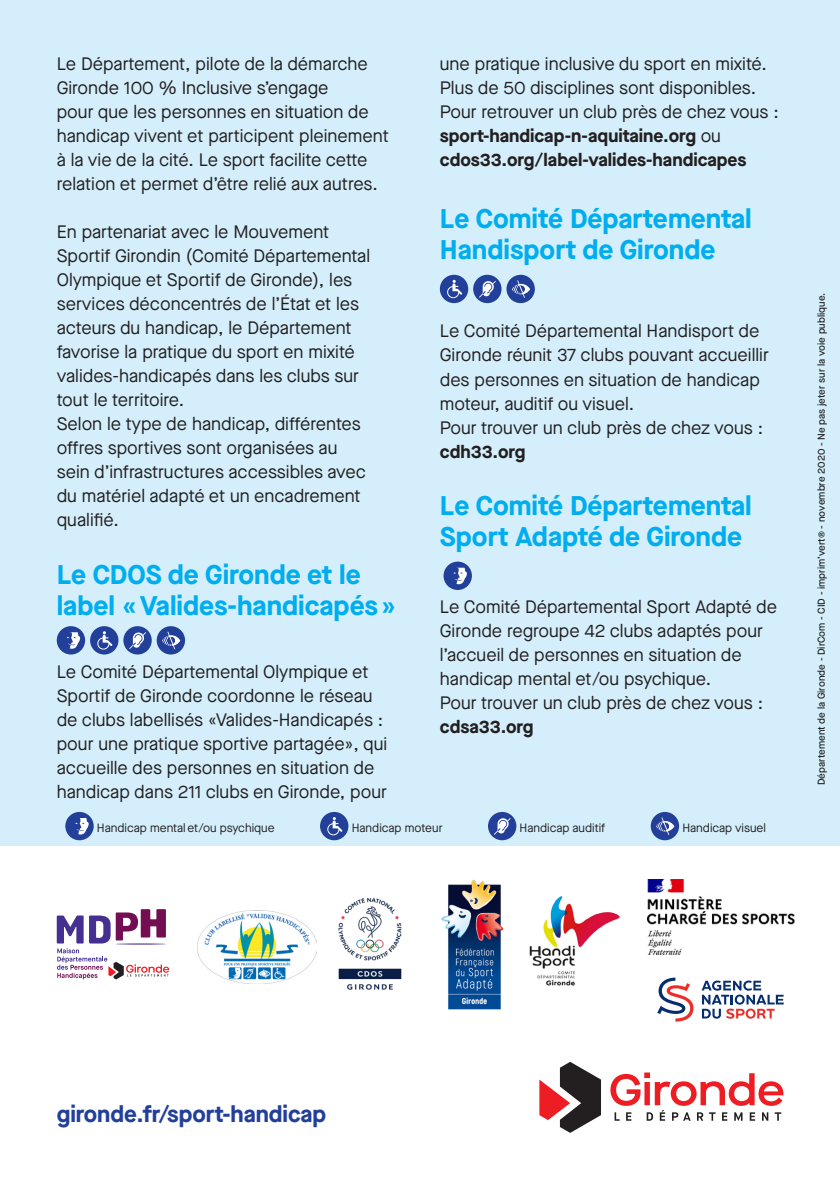
<style>
.page{position:relative;width:840px;height:1191px;background:#fff}
.page>*{position:absolute;margin:0;border:0;box-sizing:border-box;transform-origin:0 0}
.COURANT{font:700 27px/31px "Maison Neue";color:#00aeef}
.CHAPO___DISCIPLINES{font:700 27px/31px "Maison Neue";color:#00aeef}
.t1{font:700 23px "Maison Neue";color:#223f99}
.COURANT-2{font:18px/24px "Maison Neue";color:#231f20}
.COURANT-3{font:700 18px/24px "Maison Neue";color:#231f20}
.COURANT-4{font:12px "Maison Neue";color:#231f20}
.questions{font:500 10px "Maison Neue";color:#231f20}
.s1{font-weight:400}
.s2{font-weight:700}
</style>
<div class="page">
<div style="left:0;top:0;width:839px;height:845px;background:#d4effb"></div>
<svg style="left:610px;top:1072px;width:173px;height:48px"></svg>
<svg style="left:539px;top:1061px;width:61px;height:71px"></svg>
<img style="left:338px;top:897px;width:64px;height:93px">
<svg style="left:57px;top:909px;width:112px;height:70px"></svg>
<img style="left:197px;top:910px;width:119px;height:74px">
<img style="left:529px;top:896px;width:91px;height:90px">
<img style="left:441px;top:879px;width:63px;height:131px">
<img style="left:647px;top:879px;width:147px;height:75px">
<svg style="left:701px;top:980px;width:82px;height:38px"></svg>
<svg style="left:657px;top:977px;width:36px;height:44px"></svg>
<div style="left:57px;top:626px;width:28px;height:28px;background:#223f99;border-radius:50%"></div>
<svg style="left:67px;top:632px;width:13px;height:17px"></svg>
<div style="left:90px;top:626px;width:28px;height:28px;background:#223f99;border-radius:50%"></div>
<svg style="left:97px;top:631px;width:15px;height:19px"></svg>
<div style="left:123px;top:626px;width:29px;height:28px;background:#223f99;border-radius:50%"></div>
<svg style="left:129px;top:632px;width:17px;height:17px"></svg>
<div style="left:157px;top:626px;width:28px;height:28px;background:#223f99;border-radius:50%"></div>
<svg style="left:162px;top:635px;width:18px;height:11px"></svg>
<svg style="left:162px;top:631px;width:13px;height:18px"></svg>
<div style="left:439px;top:275px;width:29px;height:28px;background:#223f99;border-radius:50%"></div>
<svg style="left:447px;top:280px;width:15px;height:19px"></svg>
<div style="left:473px;top:275px;width:28px;height:28px;background:#223f99;border-radius:50%"></div>
<svg style="left:479px;top:281px;width:16px;height:17px"></svg>
<div style="left:506px;top:275px;width:28px;height:28px;background:#223f99;border-radius:50%"></div>
<svg style="left:511px;top:284px;width:19px;height:10px"></svg>
<svg style="left:511px;top:280px;width:13px;height:17px"></svg>
<div style="left:443px;top:561px;width:28px;height:29px;background:#223f99;border-radius:50%"></div>
<svg style="left:453px;top:567px;width:14px;height:17px"></svg>
<div style="left:65px;top:812px;width:29px;height:28px;background:#223f99;border-radius:50%"></div>
<svg style="left:75px;top:818px;width:14px;height:16px"></svg>
<div style="left:320px;top:812px;width:28px;height:28px;background:#223f99;border-radius:50%"></div>
<svg style="left:327px;top:817px;width:15px;height:19px"></svg>
<div style="left:487px;top:812px;width:29px;height:28px;background:#223f99;border-radius:50%"></div>
<svg style="left:494px;top:818px;width:16px;height:17px"></svg>
<div style="left:650px;top:812px;width:28px;height:28px;background:#223f99;border-radius:50%"></div>
<svg style="left:655px;top:821px;width:19px;height:10px"></svg>
<svg style="left:655px;top:817px;width:14px;height:18px"></svg>
<p class="COURANT-2" style="left:57px;top:52px;width:333px">Le Département, pilote de la démarche Gironde 100 % Inclusive s’engage<br>pour que les personnes en situation de handicap vivent et participent pleinement à la vie de la cité. Le sport facilite cette relation et permet d’être relié aux autres.</p>
<p class="COURANT-2" style="left:57px;top:220px;width:315px">En partenariat avec le Mouvement Sportif Girondin (Comité Départemental Olympique et Sportif de Gironde), les services déconcentrés de l’État et les acteurs du handicap, le Département favorise la pratique du sport en mixité valides-handicapés dans les clubs sur tout le territoire.</p>
<p class="COURANT-2" style="left:57px;top:412px;width:310px">Selon le type de handicap, différentes offres sportives sont organisées au sein d’infrastructures accessibles avec du matériel adapté et un encadrement qualifié.</p>
<p class="COURANT" style="left:57px;top:558px;width:341px">Le CDOS de Gironde et le label « Valides-handicapés »</p>
<p class="COURANT-2" style="left:57px;top:659px;width:332px">Le Comité Départemental Olympique et Sportif de Gironde coordonne le réseau de clubs labellisés «Valides-Handicapés : pour une pratique sportive partagée», qui accueille des personnes en situation de handicap dans 211 clubs en Gironde, pour</p>
<p class="COURANT-2" style="left:439px;top:52px;width:328px">une pratique inclusive du sport en mixité.<br>Plus de 50 disciplines sont disponibles.</p>
<p class="COURANT-3" style="left:439px;top:99px;width:340px"><span class="s1">Pour retrouver un club près de chez vous : </span>sport-handicap-n-aquitaine.org <span class="s1">ou </span>cdos33.org/label-valides-handicapes</p>
<p class="CHAPO___DISCIPLINES" style="left:439px;top:202px;width:313px">Le Comité Départemental<br>Handisport de Gironde</p>
<p class="COURANT-2" style="left:439px;top:319px;width:330px">Le Comité Départemental Handisport de Gironde réunit 37 clubs pouvant accueillir des personnes en situation de handicap moteur, auditif ou visuel.</p>
<p class="COURANT-2" style="left:439px;top:415px;width:324px">Pour trouver un club près de chez vous : <span class="s2">cdh33.org</span></p>
<p class="COURANT" style="left:439px;top:489px;width:313px">Le Comité Départemental<br>Sport Adapté de Gironde</p>
<p class="COURANT-2" style="left:439px;top:594px;width:338px">Le Comité Départemental Sport Adapté de Gironde regroupe 42 clubs adaptés pour l’accueil de personnes en situation de handicap mental et/ou psychique.</p>
<p class="COURANT-2" style="left:439px;top:690px;width:324px">Pour trouver un club près de chez vous : <span class="s2">cdsa33.org</span></p>
<p class="COURANT-4" style="left:97px;top:820px;width:179px">Handicap mental et/ou psychique</p>
<p class="COURANT-4" style="left:351px;top:820px;width:92px">Handicap moteur</p>
<p class="COURANT-4" style="left:519px;top:820px;width:87px">Handicap auditif</p>
<p class="COURANT-4" style="left:682px;top:820px;width:85px">Handicap visuel</p>
<p class="questions" style="left:814px;top:785px;width:494px;rotate:-90deg">Département de la Gironde - DirCom - CID - imprim’vert® - novembre 2020 - Ne pas jeter sur la voie publique.</p>
<p class="t1" style="left:57px;top:1097px;width:271px">gironde.fr/sport-handicap</p>
</div>
